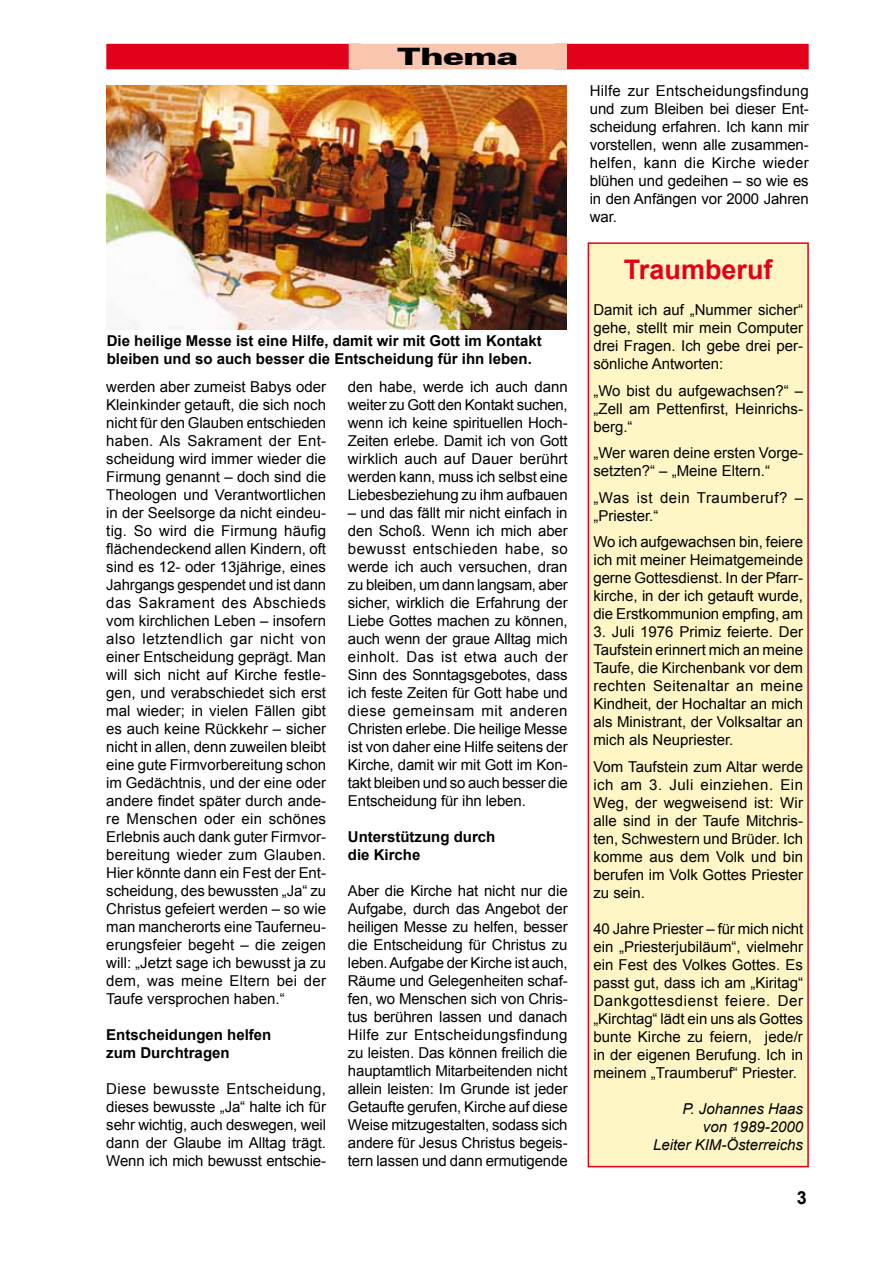
<style>
.page{position:relative;width:893px;height:1263px;background:#fff}
.page>*{position:absolute;margin:0;border:0;box-sizing:border-box;transform-origin:0 0}
.t1{font:700 27px "Arial";color:#e2001a}
.t2{font:900 expanded 24px "Zurich BT";color:#000;scale:1.2 1}
.t3{font:700 18px "Arial";color:#000}
.t4{font:15px/18px "Arial";color:#000;text-align:justify}
.t5{font:700 15px/18px "Arial";color:#000}
.t6{font:italic 15px/18px "Arial";color:#000;text-align:right}
.t7{font:15px/18px "Arial";letter-spacing:.035em;color:#000}
</style>
<div class="page">
<div style="left:106px;top:44px;width:255px;height:25px;background:#e2001a"></div>
<div style="left:554px;top:44px;width:255px;height:25px;background:#e2001a"></div>
<div style="left:349px;top:44px;width:218px;height:25px;background:#f8c5ae"></div>
<div style="left:588px;top:243px;width:220px;height:923px;background:#fff5c5"></div>
<div style="left:588px;top:242px;width:221px;height:925px;border:2px solid #e2001a"></div>
<img style="left:106px;top:85px;width:461px;height:245px">
<h2 class="t2" style="left:397px;top:42px;width:102px">Thema</h2>
<p class="t5" style="left:107px;top:332px;width:437px">Die heilige Messe ist eine Hilfe, damit wir mit Gott im Kontakt bleiben und so auch besser die Entscheidung für ihn leben.</p>
<p class="t4" style="left:106px;top:378px;width:221px">werden aber zumeist Babys oder Kleinkinder getauft, die sich noch nicht für den Glauben entschieden haben. Als Sakrament der Ent&shy;scheidung wird immer wieder die Firmung genannt – doch sind die Theologen und Verantwortlichen in der Seelsorge da nicht eindeu&shy;tig. So wird die Firmung häufig flächendeckend allen Kindern, oft sind es 12- oder 13jährige, eines Jahrgangs gespendet und ist dann das Sakrament des Abschieds vom kirchlichen Leben – insofern also letztendlich gar nicht von einer Entscheidung geprägt. Man will sich nicht auf Kirche festle&shy;gen, und verabschiedet sich erst mal wieder; in vielen Fällen gibt es auch keine Rückkehr – sicher nicht in allen, denn zuweilen bleibt eine gute Firmvorbereitung schon im Gedächtnis, und der eine oder andere findet später durch ande&shy;re Menschen oder ein schönes Erlebnis auch dank guter Firmvor&shy;bereitung wieder zum Glauben.<br>Hier könnte dann ein Fest der Ent&shy;scheidung, des bewussten „Ja“ zu Christus gefeiert werden – so wie man mancherorts eine Tauferneu&shy;erungsfeier begeht – die zeigen will: „Jetzt sage ich bewusst ja zu dem, was meine Eltern bei der Taufe versprochen haben.“</p>
<p class="t5" style="left:106px;top:1026px;width:167px">Entscheidungen helfen zum Durchtragen</p>
<p class="t4" style="left:106px;top:1080px;width:221px">Diese bewusste Entscheidung, dieses bewusste „Ja“ halte ich für sehr wichtig, auch deswegen, weil dann der Glaube im Alltag trägt.<br>Wenn ich mich bewusst entschie-</p>
<p class="t4" style="left:348px;top:378px;width:221px">den habe, werde ich auch dann weiter zu Gott den Kontakt suchen, wenn ich keine spirituellen Hoch-Zeiten erlebe. Damit ich von Gott wirklich auch auf Dauer berührt werden kann, muss ich selbst eine Liebesbeziehung zu ihm aufbauen</p>
<p class="t4" style="left:348px;top:504px;width:221px">– und das fällt mir nicht einfach in den Schoß. Wenn ich mich aber bewusst entschieden habe, so werde ich auch versuchen, dran zu bleiben, um dann langsam, aber sicher, wirklich die Erfahrung der Liebe Gottes machen zu können, auch wenn der graue Alltag mich einholt. Das ist etwa auch der Sinn des Sonntagsgebotes, dass ich feste Zeiten für Gott habe und diese gemeinsam mit anderen Christen erlebe. Die heilige Messe ist von daher eine Hilfe seitens der Kirche, damit wir mit Gott im Kon&shy;takt bleiben und so auch besser die Entscheidung für ihn leben.</p>
<p class="t5" style="left:348px;top:828px;width:149px">Unterstützung durch die Kirche</p>
<p class="t4" style="left:348px;top:882px;width:221px">Aber die Kirche hat nicht nur die Aufgabe, durch das Angebot der heiligen Messe zu helfen, besser die Entscheidung für Christus zu leben. Aufgabe der Kirche ist auch, Räume und Gelegenheiten schaf&shy;fen, wo Menschen sich von Chris&shy;tus berühren lassen und danach Hilfe zur Entscheidungsfindung zu leisten. Das können freilich die hauptamtlich Mitarbeitenden nicht allein leisten: Im Grunde ist jeder Getaufte gerufen, Kirche auf diese Weise mitzugestalten, sodass sich andere für Jesus Christus begeis&shy;tern lassen und dann ermutigende</p>
<p class="t4" style="left:590px;top:82px;width:221px">Hilfe zur Entscheidungsfindung und zum Bleiben bei dieser Ent&shy;scheidung erfahren. Ich kann mir vorstellen, wenn alle zusammen&shy;helfen, kann die Kirche wieder blühen und gedeihen – so wie es in den Anfängen vor 2000 Jahren war.</p>
<h1 class="t1" style="left:624px;top:252px;width:150px">Traumberuf</h1>
<p class="t4" style="left:593px;top:301px;width:211px">Damit ich auf „Nummer sicher“ gehe, stellt mir mein Computer drei Fragen. Ich gebe drei per&shy;sönliche Antworten:</p>
<p class="t4" style="left:593px;top:382px;width:211px">„Wo bist du aufgewachsen?“ – „Zell am Pettenfirst, Heinrichs&shy;berg.“</p>
<p class="t4" style="left:593px;top:444px;width:211px">„Wer waren deine ersten Vorge&shy;setzten?“ – „Meine Eltern.“</p>
<p class="t7" style="left:593px;top:489px;width:211px">„Was ist dein Traumberuf? – „Priester.“</p>
<p class="t4" style="left:593px;top:533px;width:211px">Wo ich aufgewachsen bin, feiere ich mit meiner Heimatgemeinde gerne Gottesdienst. In der Pfarr&shy;kirche, in der ich getauft wurde, die Erstkommunion empfing, am</p>
<p class="t4" style="left:593px;top:623px;width:211px">3. Juli 1976 Primiz feierte. Der Taufstein erinnert mich an meine Taufe, die Kirchenbank vor dem rechten Seitenaltar an meine Kindheit, der Hochaltar an mich als Ministrant, der Volksaltar an mich als Neupriester.</p>
<p class="t4" style="left:593px;top:758px;width:211px">Vom Taufstein zum Altar werde ich am 3. Juli einziehen. Ein Weg, der wegweisend ist: Wir alle sind in der Taufe Mitchris&shy;ten, Schwestern und Brüder. Ich komme aus dem Volk und bin berufen im Volk Gottes Priester zu sein.</p>
<p class="t4" style="left:593px;top:920px;width:211px">40 Jahre Priester – für mich nicht ein „Priesterjubiläum“, vielmehr ein Fest des Volkes Gottes. Es passt gut, dass ich am „Kiritag“ Dankgottesdienst feiere. Der „Kirchtag“ lädt ein uns als Gottes bunte Kirche zu feiern, jede/r in der eigenen Berufung. Ich in meinem „Traumberuf“ Priester.</p>
<p class="t6" style="left:653px;top:1100px;width:152px">P. Johannes Haas<br>von 1989-2000<br>Leiter KIM-Österreichs</p>
<p class="t3" style="left:797px;top:1185px;width:12px">3</p>
</div>
